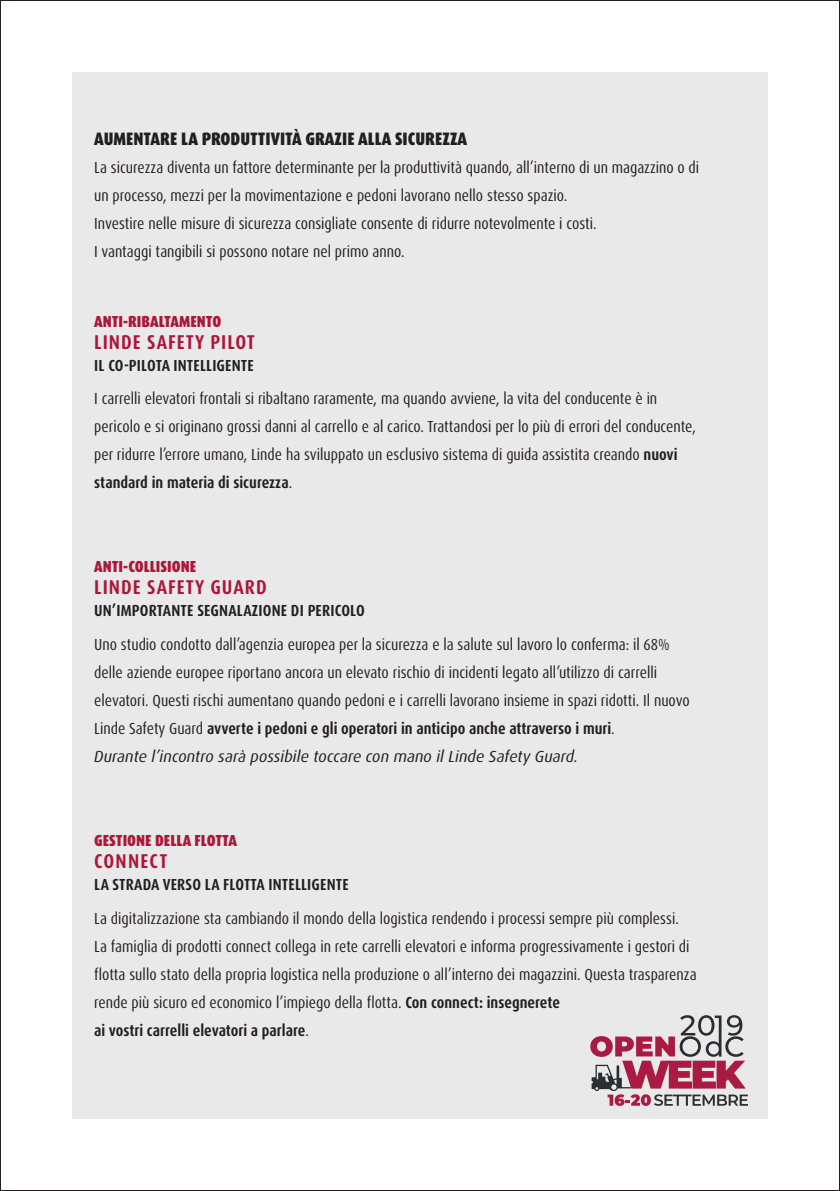
<style>
.page{position:relative;width:840px;height:1191px;background:#fff}
.page>*{position:absolute;margin:0;border:0;box-sizing:border-box;transform-origin:0 0}
.t1{font:700 condensed 20px "Dax Pro";letter-spacing:.05em;color:#ad1639}
.t2{font:900 condensed 18px "Dax Pro";color:#231f20}
.t3{font:condensed 16px/28px "Dax Pro";color:#231f20}
.t4{font:700 condensed 16px "Dax Pro";letter-spacing:.01em;color:#231f20}
.t5{font:900 condensed 16px "Dax Pro";color:#ad1639}
.s1{font-weight:700}
.s2{font-style:italic;font-stretch:normal}
</style>
<div class="page">
<div style="left:72px;top:72px;width:695px;height:1047px;background:#e9e9e9"></div>
<svg style="left:590px;top:1015px;width:157px;height:91px"></svg>
<p class="t2" style="left:94px;top:127px;width:374px">AUMENTARE LA PRODUTTIVITÀ GRAZIE ALLA SICUREZZA</p>
<p class="t3" style="left:94px;top:153px;width:606px">La sicurezza diventa un fattore determinante per la produttività quando, all’interno di un magazzino o di un processo, mezzi per la movimentazione e pedoni lavorano nello stesso spazio.</p>
<p class="t3" style="left:94px;top:209px;width:503px">Investire nelle misure di sicurezza consigliate consente di ridurre notevolmente i costi.</p>
<p class="t3" style="left:94px;top:237px;width:312px">I vantaggi tangibili si possono notare nel primo anno.</p>
<p class="t5" style="left:94px;top:311px;width:128px">ANTI-RIBALTAMENTO</p>
<p class="t1" style="left:94px;top:329px;width:162px">LINDE SAFETY PILOT</p>
<p class="t4" style="left:94px;top:355px;width:161px">IL CO-PILOTA INTELLIGENTE</p>
<p class="t3" style="left:94px;top:385px;width:603px">I carrelli elevatori frontali si ribaltano raramente, ma quando avviene, la vita del conducente è in pericolo e si originano grossi danni al carrello e al carico. Trattandosi per lo più di errori del conducente, per ridurre l’errore umano, Linde ha sviluppato un esclusivo sistema di guida assistita creando <span class="s1">nuovi standard in materia di sicurezza</span>.</p>
<p class="t5" style="left:94px;top:556px;width:103px">ANTI-COLLISIONE</p>
<p class="t1" style="left:94px;top:574px;width:174px">LINDE SAFETY GUARD</p>
<p class="t4" style="left:94px;top:600px;width:272px">UN’IMPORTANTE SEGNALAZIONE DI PERICOLO</p>
<p class="t3" style="left:94px;top:630px;width:596px">Uno studio condotto dall’agenzia europea per la sicurezza e la salute sul lavoro lo conferma: il 68% delle aziende europee riportano ancora un elevato rischio di incidenti legato all’utilizzo di carrelli elevatori. Questi rischi aumentano quando pedoni e i carrelli lavorano insieme in spazi ridotti. Il nuovo Linde Safety Guard <span class="s1">avverte i pedoni e gli operatori in anticipo anche attraverso i muri</span>.<br><span class="s2">Durante l’incontro sarà possibile toccare con mano il Linde Safety Guard.</span></p>
<p class="t5" style="left:94px;top:830px;width:144px">GESTIONE DELLA FLOTTA</p>
<p class="t1" style="left:94px;top:848px;width:75px">CONNECT</p>
<p class="t4" style="left:94px;top:874px;width:256px">LA STRADA VERSO LA FLOTTA INTELLIGENTE</p>
<p class="t3" style="left:94px;top:904px;width:603px">La digitalizzazione sta cambiando il mondo della logistica rendendo i processi sempre più complessi.<br>La famiglia di prodotti connect collega in rete carrelli elevatori e informa progressivamente i gestori di flotta sullo stato della propria logistica nella produzione o all’interno dei magazzini. Questa trasparenza rende più sicuro ed economico l’impiego della flotta. <span class="s1">Con connect: insegnerete<br>ai vostri carrelli elevatori a parlare</span>.</p>
</div>
